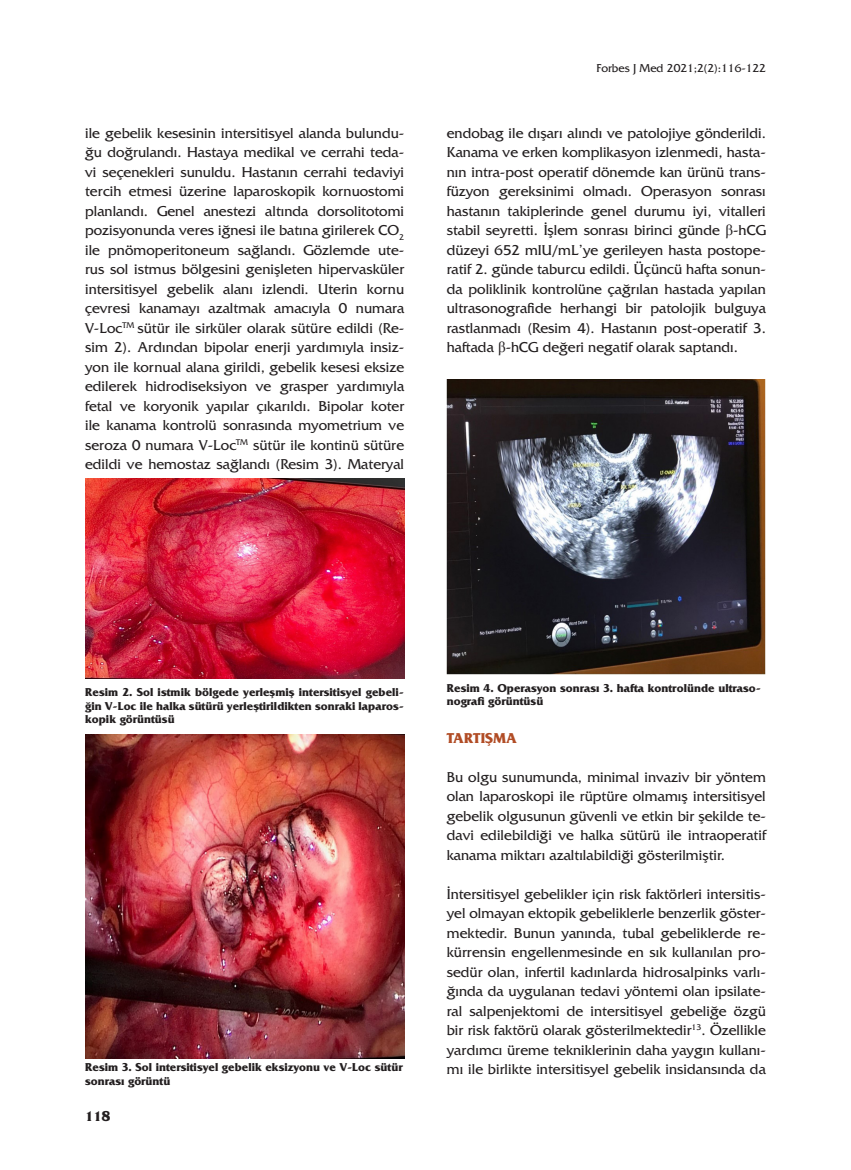
<style>
.page{position:relative;width:851px;height:1170px;background:#fff}
.page>*{position:absolute;margin:0;border:0;box-sizing:border-box;transform-origin:0 0}
.t1{font:15px/19.5px "Friz Quadrata Std";color:#231f20;text-align:justify}
.t2{font:15px/19.5px "Friz Quadrata Std";color:#231f20;text-align:justify;scale:.95 1}
.t3{font:700 15px "Friz Quadrata Std";color:#b14c25}
.t4{font:700 15px "Friz Quadrata Std";color:#231f20}
.t5{font:700 12px/13.5px "Friz Quadrata Std";color:#231f20}
.t6{font:12px "Friz Quadrata Std";color:#231f20}
.s1{font-family:"Times New Roman"}
</style>
<div class="page">
<img style="left:85px;top:479px;width:319px;height:199px">
<img style="left:85px;top:734px;width:319px;height:324px">
<img style="left:446px;top:379px;width:319px;height:295px">
<p class="t6" style="left:596px;top:61px;width:171px">Forbes J Med 2021;2(2):116-122</p>
<p class="t1" style="left:85px;top:123px;width:320px">ile gebelik kesesinin intersitisyel alanda bulundu&shy;ğu doğrulandı. Hastaya medikal ve cerrahi teda&shy;vi seçenekleri sunuldu. Hastanın cerrahi tedaviyi tercih etmesi üzerine laparoskopik kornuostomi planlandı. Genel anestezi altında dorsolitotomi pozisyonunda veres iğnesi ile batına girilerek CO<sub>2 </sub>ile pnömoperitoneum sağlandı. Gözlemde ute&shy;rus sol istmus bölgesini genişleten hipervasküler intersitisyel gebelik alanı izlendi. Uterin kornu çevresi kanamayı azaltmak amacıyla 0 numara V-Loc<sup>TM</sup> sütür ile sirküler olarak sütüre edildi (Re&shy;sim 2). Ardından bipolar enerji yardımıyla insiz&shy;yon ile kornual alana girildi, gebelik kesesi eksize edilerek hidrodiseksiyon ve grasper yardımıyla fetal ve koryonik yapılar çıkarıldı. Bipolar koter ile kanama kontrolü sonrasında myometrium ve seroza 0 numara V-Loc<sup>TM</sup> sütür ile kontinü sütüre edildi ve hemostaz sağlandı (Resim 3). Materyal</p>
<p class="t1" style="left:446px;top:123px;width:320px">endobag ile dışarı alındı ve patolojiye gönderildi.<br>Kanama ve erken komplikasyon izlenmedi, hasta&shy;nın intra-post operatif dönemde kan ürünü trans&shy;füzyon gereksinimi olmadı. Operasyon sonrası hastanın takiplerinde genel durumu iyi, vitalleri stabil seyretti. İşlem sonrası birinci günde <span class="s1">β</span>-hCG düzeyi 652 mIU/mL’ye gerileyen hasta postope&shy;ratif 2. günde taburcu edildi. Üçüncü hafta sonun&shy;da poliklinik kontrolüne çağrılan hastada yapılan ultrasonografide herhangi bir patolojik bulguya rastlanmadı (Resim 4). Hastanın post-operatif 3. haftada <span class="s1">β</span>-hCG değeri negatif olarak saptandı.</p>
<p class="t5" style="left:85px;top:686px;width:320px;text-align:justify">Resim 2. Sol istmik bölgede yerleşmiş intersitisyel gebeli&shy;ğin V-Loc ile halka sütürü yerleştirildikten sonraki laparos&shy;kopik görüntüsü</p>
<p class="t5" style="left:85px;top:1060px;width:319px">Resim 3. Sol intersitisyel gebelik eksizyonu ve V-Loc sütür sonrası görüntü</p>
<p class="t4" style="left:85px;top:1107px;width:27px">118</p>
<p class="t5" style="left:446px;top:681px;width:316px">Resim 4. Operasyon sonrası 3. hafta kontrolünde ultraso&shy;nografi görüntüsü</p>
<p class="t3" style="left:446px;top:729px;width:72px">TARTIŞMA</p>
<p class="t2" style="left:446px;top:767px;width:337px">Bu olgu sunumunda, minimal invaziv bir yöntem olan laparoskopi ile rüptüre olmamış intersitisyel gebelik olgusunun güvenli ve etkin bir şekilde te&shy;davi edilebildiği ve halka sütürü ile intraoperatif kanama miktarı azaltılabildiği gösterilmiştir.</p>
<p class="t1" style="left:446px;top:884px;width:320px">İntersitisyel gebelikler için risk faktörleri intersitis&shy;yel olmayan ektopik gebeliklerle benzerlik göster&shy;mektedir. Bunun yanında, tubal gebeliklerde re&shy;kürrensin engellenmesinde en sık kullanılan pro&shy;sedür olan, infertil kadınlarda hidrosalpinks varlı&shy;ğında da uygulanan tedavi yöntemi olan ipsilate&shy;ral salpenjektomi de intersitisyel gebeliğe özgü bir risk faktörü olarak gösterilmektedir<sup>13</sup>. Özellikle yardımcı üreme tekniklerinin daha yaygın kullanı&shy;mı ile birlikte intersitisyel gebelik insidansında da</p>
</div>
